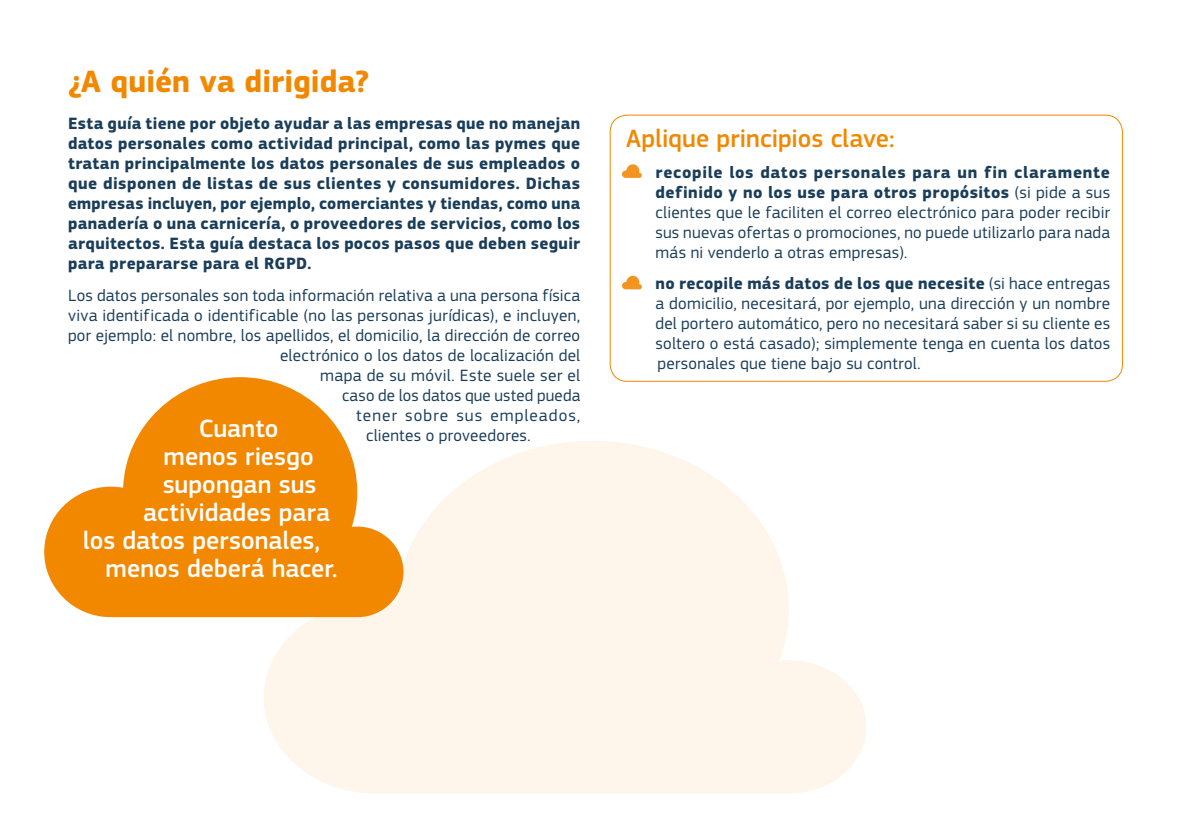
<style>
.page{position:relative;width:1191px;height:840px;background:#fff}
.page>*{position:absolute;margin:0;border:0;box-sizing:border-box;transform-origin:0 0}
.H1_P2{font:700 32px "EC Square Sans Pro";color:#f18800}
.Cloud{font:500 26px "EC Square Sans Pro";color:#fff}
.Box_H_P2{font:500 26px "EC Square Sans Pro";color:#f18800}
.Box_Body_P2{font:17px/20px "EC Square Sans Pro";letter-spacing:.015em;color:#1a3d59;text-align:justify}
.Body_P2{font:700 17px/20px "EC Square Sans Pro";letter-spacing:.015em;color:#1a3d59;text-align:justify}
.Body_P2-2{font:17px/20px "EC Square Sans Pro";letter-spacing:.015em;color:#1a3d59;text-align:right}
.s1{font-weight:700}
</style>
<div class="page">
<svg style="left:264px;top:441px;width:602px;height:352px;fill:#fef5eb"></svg>
<svg style="left:44px;top:377px;width:359px;height:239px;fill:#f18800"></svg>
<svg style="left:622px;top:164px;width:20px;height:14px"></svg>
<svg style="left:622px;top:276px;width:20px;height:13px"></svg>
<div style="left:609px;top:115px;width:514px;height:266px;border:1px solid #f18800;border-radius:17px"></div>
<h1 class="H1_P2" style="left:68px;top:62px;width:303px">¿A quién va dirigida?</h1>
<p class="Body_P2" style="left:68px;top:114px;width:514px">Esta guía tiene por objeto ayudar a las empresas que no manejan datos personales como actividad principal, como las pymes que tratan principalmente los datos personales de sus empleados o que disponen de listas de sus clientes y consumidores. Dichas empresas incluyen, por ejemplo, comerciantes y tiendas, como una panadería o una carnicería, o proveedores de servicios, como los arquitectos. Esta guía destaca los pocos pasos que deben seguir para prepararse para el RGPD.</p>
<p class="Body_P2-2" style="left:68px;top:285px;width:514px">Los datos personales son toda información relativa a una persona física viva identificada o identificable (no las personas jurídicas), e incluyen, por ejemplo: el nombre, los apellidos, el domicilio, la dirección de correo electrónico o los datos de localización del<br>mapa de su móvil. Este suele ser el<br>caso de los datos que usted pueda<br>tener sobre sus empleados,</p>
<p class="Cloud" style="left:199px;top:413px;width:81px">Cuanto</p>
<p class="Body_P2-2" style="left:366px;top:425px;width:166px">clientes o proveedores.</p>
<p class="Cloud" style="left:164px;top:441px;width:151px">menos riesgo</p>
<p class="Cloud" style="left:163px;top:469px;width:155px">supongan sus</p>
<p class="Cloud" style="left:143px;top:497px;width:188px">actividades para</p>
<p class="Cloud" style="left:83px;top:525px;width:239px">los datos personales,</p>
<p class="Cloud" style="left:106px;top:553px;width:233px">menos deberá hacer.</p>
<h2 class="Box_H_P2" style="left:626px;top:123px;width:270px">Aplique principios clave:</h2>
<p class="Box_Body_P2" style="left:655px;top:162px;width:456px"><span class="s1">recopile los datos personales para un fin claramente definido y no los use para otros propósitos</span> (si pide a sus clientes que le faciliten el correo electrónico para poder recibir sus nuevas ofertas o promociones, no puede utilizarlo para nada más ni venderlo a otras empresas).</p>
<p class="Box_Body_P2" style="left:655px;top:274px;width:456px"><span class="s1">no recopile más datos de los que necesite</span> (si hace entregas a domicilio, necesitará, por ejemplo, una dirección y un nombre del portero automático, pero no necesitará saber si su cliente es soltero o está casado); simplemente tenga en cuenta los datos personales que tiene bajo su control.</p>
</div>
